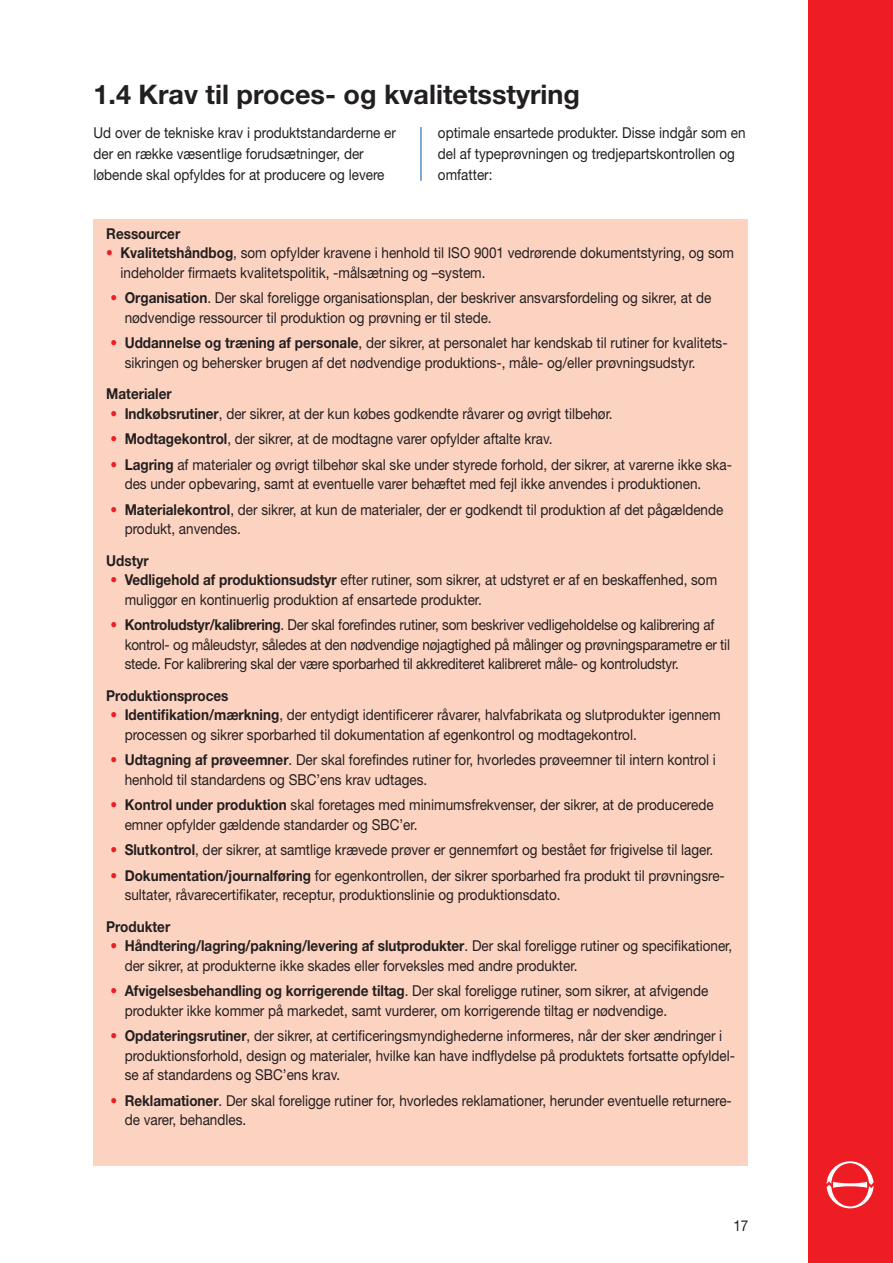
<style>
.page{position:relative;width:893px;height:1263px;background:#fff}
.page>*{position:absolute;margin:0;border:0;box-sizing:border-box;transform-origin:0 0}
.t1{font:700 27px "Helvetica Neue";color:#231f20}
.t2{font:15px/19.5px "Helvetica Neue";color:#231f20;scale:.9 1}
.t3{font:700 15px "Helvetica Neue";color:#231f20;scale:.9 1}
.s1{color:#ee1d23}
.s2{font-weight:700}
</style>
<div class="page">
<div style="left:808px;top:0;width:85px;height:1263px;background:#ee1d23"></div>
<svg style="left:827px;top:1161px;width:47px;height:47px"></svg>
<div style="left:94px;top:219px;width:654px;height:946px;background:#fcd2c0"></div>
<hr style="left:421px;top:127px;width:1px;height:54px;background:#0154a6">
<h1 class="t1" style="left:94px;top:85px;width:488px">1.4 Krav til proces- og kvalitetsstyring</h1>
<p class="t2" style="left:94px;top:123px;width:338px;line-height:21px">Ud over de tekniske krav i produktstandarderne er der en række væsentlige forudsætninger, der løbende skal opfyldes for at producere og levere</p>
<p class="t2" style="left:438px;top:123px;width:343px;line-height:21px">optimale ensartede produkter. Disse indgår som en del af typeprøvningen og tredjepartskontrollen og omfatter:</p>
<p class="t3" style="left:106px;top:228px;width:84px">Ressourcer</p>
<p class="t2" style="left:121px;top:245px;width:683px;text-indent:-14px"><span class="s1">•</span> <span class="s2">Kvalitetshåndbog</span>, som opfylder kravene i henhold til ISO 9001 vedrørende dokumentstyring, og som indeholder firmaets kvalitetspolitik, -målsætning og –system.</p>
<p class="t2" style="left:125px;top:290px;width:653px;text-indent:-14px"><span class="s1">•</span> <span class="s2">Organisation</span>. Der skal foreligge organisationsplan, der beskriver ansvarsfordeling og sikrer, at de nødvendige ressourcer til produktion og prøvning er til stede.</p>
<p class="t2" style="left:125px;top:335px;width:671px;text-indent:-14px"><span class="s1">•</span> <span class="s2">Uddannelse og træning af personale</span>, der sikrer, at personalet har kendskab til rutiner for kvalitets&shy;sikringen og behersker brugen af det nødvendige produktions-, måle- og/eller prøvningsudstyr.</p>
<p class="t3" style="left:106px;top:389px;width:74px">Materialer</p>
<p class="t2" style="left:111px;top:405px;width:559px"><span class="s1">•</span> <span class="s2">Indkøbsrutiner</span>, der sikrer, at der kun købes godkendte råvarer og øvrigt tilbehør.</p>
<p class="t2" style="left:111px;top:431px;width:493px"><span class="s1">•</span> <span class="s2">Modtagekontrol</span>, der sikrer, at de modtagne varer opfylder aftalte krav.</p>
<p class="t2" style="left:125px;top:456px;width:676px;text-indent:-14px"><span class="s1">•</span> <span class="s2">Lagring</span> af materialer og øvrigt tilbehør skal ske under styrede forhold, der sikrer, at varerne ikke ska&shy;des under opbevaring, samt at eventuelle varer behæftet med fejl ikke anvendes i produktionen.</p>
<p class="t2" style="left:125px;top:501px;width:667px;text-indent:-14px"><span class="s1">•</span> <span class="s2">Materialekontrol</span>, der sikrer, at kun de materialer, der er godkendt til produktion af det pågældende produkt, anvendes.</p>
<p class="t3" style="left:106px;top:555px;width:49px">Udstyr</p>
<p class="t2" style="left:125px;top:572px;width:660px;text-indent:-14px"><span class="s1">•</span> <span class="s2">Vedligehold af produktionsudstyr</span> efter rutiner, som sikrer, at udstyret er af en beskaffenhed, som muliggør en kontinuerlig produktion af ensartede produkter.</p>
<p class="t2" style="left:125px;top:617px;width:674px;text-indent:-14px"><span class="s1">•</span> <span class="s2">Kontroludstyr/kalibrering</span>. Der skal forefindes rutiner, som beskriver vedligeholdelse og kalibrering af kontrol- og måleudstyr, således at den nødvendige nøjagtighed på målinger og prøvningsparametre er til stede. For kalibrering skal der være sporbarhed til akkrediteret kalibreret måle- og kontroludstyr.</p>
<p class="t3" style="left:106px;top:690px;width:137px">Produktionsproces</p>
<p class="t2" style="left:125px;top:707px;width:664px;text-indent:-14px"><span class="s1">•</span> <span class="s2">Identifikation/mærkning</span>, der entydigt identificerer råvarer, halvfabrikata og slutprodukter igennem processen og sikrer sporbarhed til dokumentation af egenkontrol og modtagekontrol.</p>
<p class="t2" style="left:125px;top:752px;width:658px;text-indent:-14px"><span class="s1">•</span> <span class="s2">Udtagning af prøveemner</span>. Der skal forefindes rutiner for, hvorledes prøveemner til intern kontrol i henhold til standardens og SBC’ens krav udtages.</p>
<p class="t2" style="left:125px;top:797px;width:656px;text-indent:-14px"><span class="s1">•</span> <span class="s2">Kontrol under produktion</span> skal foretages med minimumsfrekvenser, der sikrer, at de producerede emner opfylder gældende standarder og SBC’er.</p>
<p class="t2" style="left:111px;top:842px;width:671px"><span class="s1">•</span> <span class="s2">Slutkontrol</span>, der sikrer, at samtlige krævede prøver er gennemført og bestået før frigivelse til lager.</p>
<p class="t2" style="left:125px;top:867px;width:668px;text-indent:-14px"><span class="s1">•</span> <span class="s2">Dokumentation/journalføring</span> for egenkontrollen, der sikrer sporbarhed fra produkt til prøvningsre&shy;sultater, råvarecertifikater, receptur, produktionslinie og produktionsdato.</p>
<p class="t3" style="left:106px;top:921px;width:73px">Produkter</p>
<p class="t2" style="left:125px;top:938px;width:677px;text-indent:-14px"><span class="s1">•</span> <span class="s2">Håndtering/lagring/pakning/levering af slutprodukter</span>. Der skal foreligge rutiner og specifikationer, der sikrer, at produkterne ikke skades eller forveksles med andre produkter.</p>
<p class="t2" style="left:125px;top:983px;width:650px;text-indent:-14px"><span class="s1">•</span> <span class="s2">Afvigelsesbehandling og korrigerende tiltag</span>. Der skal foreligge rutiner, som sikrer, at afvigende produkter ikke kommer på markedet, samt vurderer, om korrigerende tiltag er nødvendige.</p>
<p class="t2" style="left:125px;top:1028px;width:680px;text-indent:-14px"><span class="s1">•</span> <span class="s2">Opdateringsrutiner</span>, der sikrer, at certificeringsmyndighederne informeres, når der sker ændringer i produktionsforhold, design og materialer, hvilke kan have indflydelse på produktets fortsatte opfyldel&shy;se af standardens og SBC’ens krav.</p>
<p class="t2" style="left:125px;top:1092px;width:676px;text-indent:-14px"><span class="s1">•</span> <span class="s2">Reklamationer</span>. Der skal foreligge rutiner for, hvorledes reklamationer, herunder eventuelle returnere&shy;de varer, behandles.</p>
<p class="t2" style="left:733px;top:1217px;width:18px">17</p>
</div>
